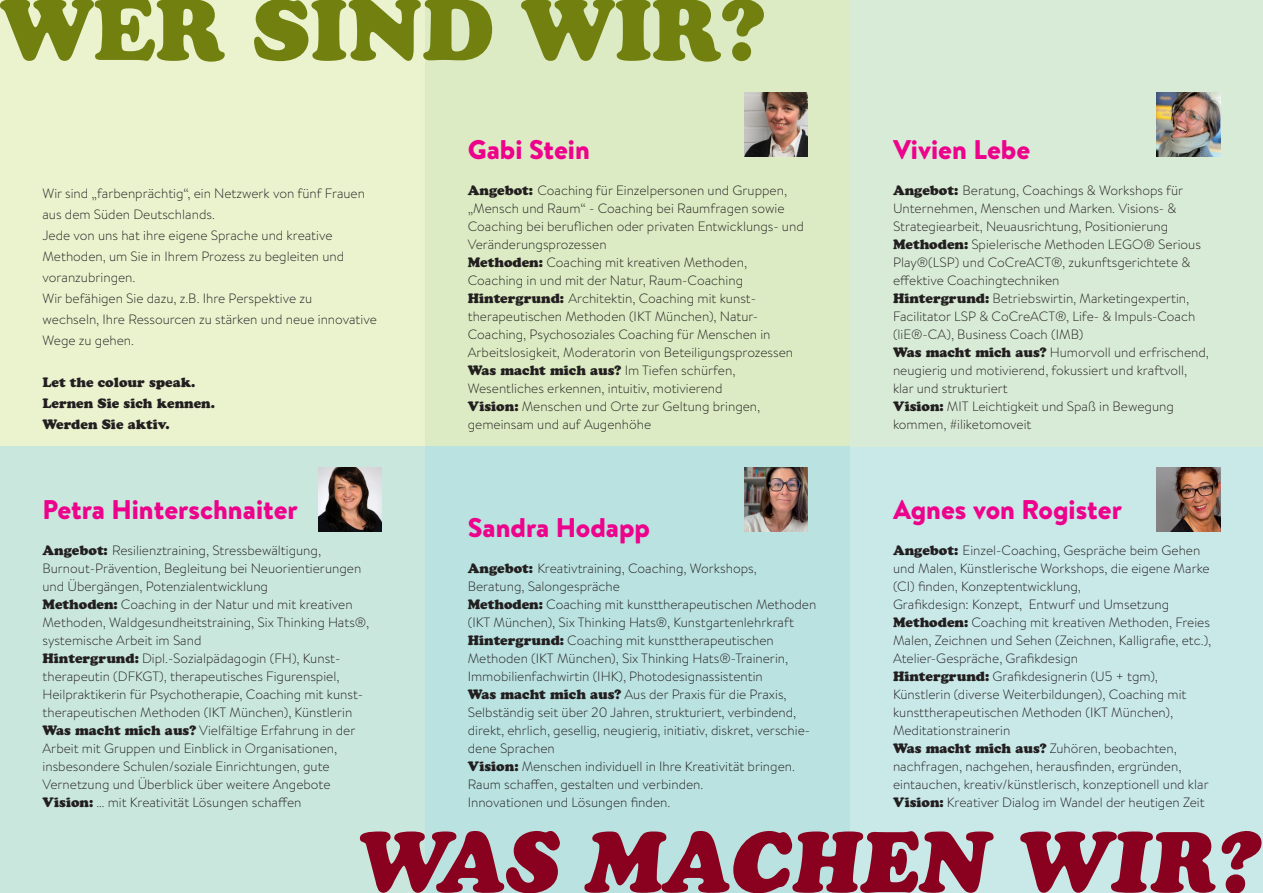
<style>
.page{position:relative;width:1263px;height:893px;background:#fff}
.page>*{position:absolute;margin:0;border:0;box-sizing:border-box;transform-origin:0 0}
.t1{font:italic 85.5px "Cooper Black Std";color:#8a011f}
.t2{font:85.5px "Cooper Black Std";color:#728010}
.t3{font:900 27px "Brandon Text";color:#ed028c}
.t4{font:18px "Times";color:#231f20}
.t5{font:300 13.5px/18px "Brandon Text";color:#231f20}
.t6{font:13.5px/21px "Cooper Black Std";color:#231f20}
.s1{font-family:"Cooper Black Std";font-weight:400}
</style>
<div class="page">
<div style="left:0;top:0;width:425px;height:446px;background:#eaf2ce"></div>
<div style="left:0;top:446px;width:425px;height:447px;background:#cae7dd"></div>
<div style="left:425px;top:0;width:425px;height:446px;background:#dcebc3"></div>
<div style="left:425px;top:446px;width:425px;height:447px;background:#bae2e0"></div>
<div style="left:850px;top:446px;width:413px;height:447px;background:#c9e8e8"></div>
<div style="left:850px;top:0;width:413px;height:446px;background:#d8ebd7"></div>
<img style="left:1157px;top:468px;width:63px;height:63px">
<img style="left:744px;top:468px;width:64px;height:63px">
<img style="left:744px;top:92px;width:64px;height:64px">
<img style="left:319px;top:468px;width:63px;height:63px">
<img style="left:1157px;top:92px;width:63px;height:64px">
<h1 class="t2" style="left:0;top:-22px;width:766px">WER SIND WIR?</h1>
<h3 class="t4" style="left:466px;top:-18px;width:6px">,</h3>
<p class="t5" style="left:43px;top:182px;width:336px;line-height:21px">Wir sind „farbenprächtig“, ein Netzwerk von fünf Frauen aus dem Süden Deutschlands.<br>Jede von uns hat ihre eigene Sprache und kreative Methoden, um Sie in Ihrem Prozess zu begleiten und voranzubringen.<br>Wir befähigen Sie dazu, z.B. Ihre Perspektive zu<br>wechseln, Ihre Ressourcen zu stärken und neue innovative Wege zu gehen.</p>
<p class="t6" style="left:43px;top:371px;width:174px">Let the colour speak.<br>Lernen Sie sich kennen.<br>Werden Sie aktiv.</p>
<h2 class="t3" style="left:43px;top:490px;width:257px">Petra Hinterschnaiter</h2>
<p class="t5" style="left:43px;top:540px;width:328px"><span class="s1">Angebot:</span> Resilienztraining, Stressbewältigung, Burnout-Prävention, Begleitung bei Neuorientierungen und Übergängen, Potenzialentwicklung<br><span class="s1">Methoden:</span> Coaching in der Natur und mit kreativen Methoden, Waldgesundheitstraining, Six Thinking Hats®, systemische Arbeit im Sand<br><span class="s1">Hintergrund:</span> Dipl.-Sozialpädagogin (FH), Kunst&shy;therapeutin (DFKGT), therapeutisches Figurenspiel, Heilpraktikerin für Psychotherapie, Coaching mit kunst&shy;therapeutischen Methoden (IKT München), Künstlerin <span class="s1">Was macht mich aus?</span> Vielfältige Erfahrung in der Arbeit mit Gruppen und Einblick in Organisationen, insbesondere Schulen/soziale Einrichtungen, gute Vernetzung und Überblick über weitere Angebote <span class="s1">Vision:</span> … mit Kreativität Lösungen schaffen</p>
<h2 class="t3" style="left:468px;top:130px;width:124px">Gabi Stein</h2>
<p class="t5" style="left:468px;top:181px;width:337px"><span class="s1">Angebot:</span> Coaching für Einzelpersonen und Gruppen, „Mensch und Raum“ - Coaching bei Raumfragen sowie Coaching bei beruflichen oder privaten Entwicklungs- und Veränderungsprozessen<br><span class="s1">Methoden:</span> Coaching mit kreativen Methoden, Coaching in und mit der Natur, Raum-Coaching <span class="s1">Hintergrund:</span> Architektin, Coaching mit kunst&shy;therapeutischen Methoden (IKT München), Natur-Coaching, Psychosoziales Coaching für Menschen in Arbeitslosigkeit, Moderatorin von Beteiligungsprozessen <span class="s1">Was macht mich aus?</span> Im Tiefen schürfen, Wesentliches erkennen, intuitiv, motivierend<br><span class="s1">Vision:</span> Menschen und Orte zur Geltung bringen, gemeinsam und auf Augenhöhe</p>
<h2 class="t3" style="left:468px;top:508px;width:184px">Sandra Hodapp</h2>
<p class="t5" style="left:468px;top:558px;width:350px"><span class="s1">Angebot:</span> Kreativtraining, Coaching, Workshops, Beratung, Salongespräche<br><span class="s1">Methoden:</span> Coaching mit kunsttherapeutischen Methoden (IKT München), Six Thinking Hats®, Kunstgartenlehrkraft <span class="s1">Hintergrund:</span> Coaching mit kunsttherapeutischen Methoden (IKT München), Six Thinking Hats®-Trainerin, Immobilienfachwirtin (IHK), Photodesignassistentin<br><span class="s1">Was macht mich aus?</span> Aus der Praxis für die Praxis, Selbständig seit über 20 Jahren, strukturiert, verbindend, direkt, ehrlich, gesellig, neugierig, initiativ, diskret, verschie&shy;dene Sprachen<br><span class="s1">Vision:</span> Menschen individuell in Ihre Kreativität bringen.<br>Raum schaffen, gestalten und verbinden.<br>Innovationen und Lösungen finden.</p>
<h2 class="t3" style="left:893px;top:131px;width:139px">Vivien Lebe</h2>
<p class="t5" style="left:893px;top:181px;width:317px"><span class="s1">Angebot:</span> Beratung, Coachings &amp; Workshops für Unternehmen, Menschen und Marken. Visions- &amp; Strategiearbeit, Neuausrichtung, Positionierung <span class="s1">Methoden:</span> Spielerische Methoden LEGO® Serious Play®(LSP) und CoCreACT®, zukunftsgerichtete &amp; effektive Coachingtechniken<br><span class="s1">Hintergrund:</span> Betriebswirtin, Marketingexpertin, Facilitator LSP &amp; CoCreACT®, Life- &amp; Impuls-Coach (liE®-CA), Business Coach (IMB)<br><span class="s1">Was macht mich aus?</span> Humorvoll und erfrischend, neugierig und motivierend, fokussiert und kraftvoll, klar und strukturiert<br><span class="s1">Vision:</span> MIT Leichtigkeit und Spaß in Bewegung kommen, #iliketomoveit</p>
<h2 class="t3" style="left:893px;top:491px;width:231px">Agnes von Rogister</h2>
<p class="t5" style="left:893px;top:541px;width:320px"><span class="s1">Angebot:</span> Einzel-Coaching, Gespräche beim Gehen und Malen, Künstlerische Workshops, die eigene Marke (CI) finden, Konzeptentwicklung,<br>Grafikdesign: Konzept, Entwurf und Umsetzung <span class="s1">Methoden:</span> Coaching mit kreativen Methoden, Freies Malen, Zeichnen und Sehen (Zeichnen, Kalligrafie, etc.), Atelier-Gespräche, Grafikdesign<br><span class="s1">Hintergrund:</span> Grafikdesignerin (U5 + tgm), Künstlerin (diverse Weiterbildungen), Coaching mit kunsttherapeutischen Methoden (IKT München), Meditationstrainerin<br><span class="s1">Was macht mich aus?</span> Zuhören, beobachten, nachfragen, nachgehen, herausfinden, ergründen, eintauchen, kreativ/künstlerisch, konzeptionell und klar <span class="s1">Vision:</span> Kreativer Dialog im Wandel der heutigen Zeit</p>
<h1 class="t1" style="left:353px;top:809px;width:906px">WAS MACHEN WIR?</h1>
</div>
